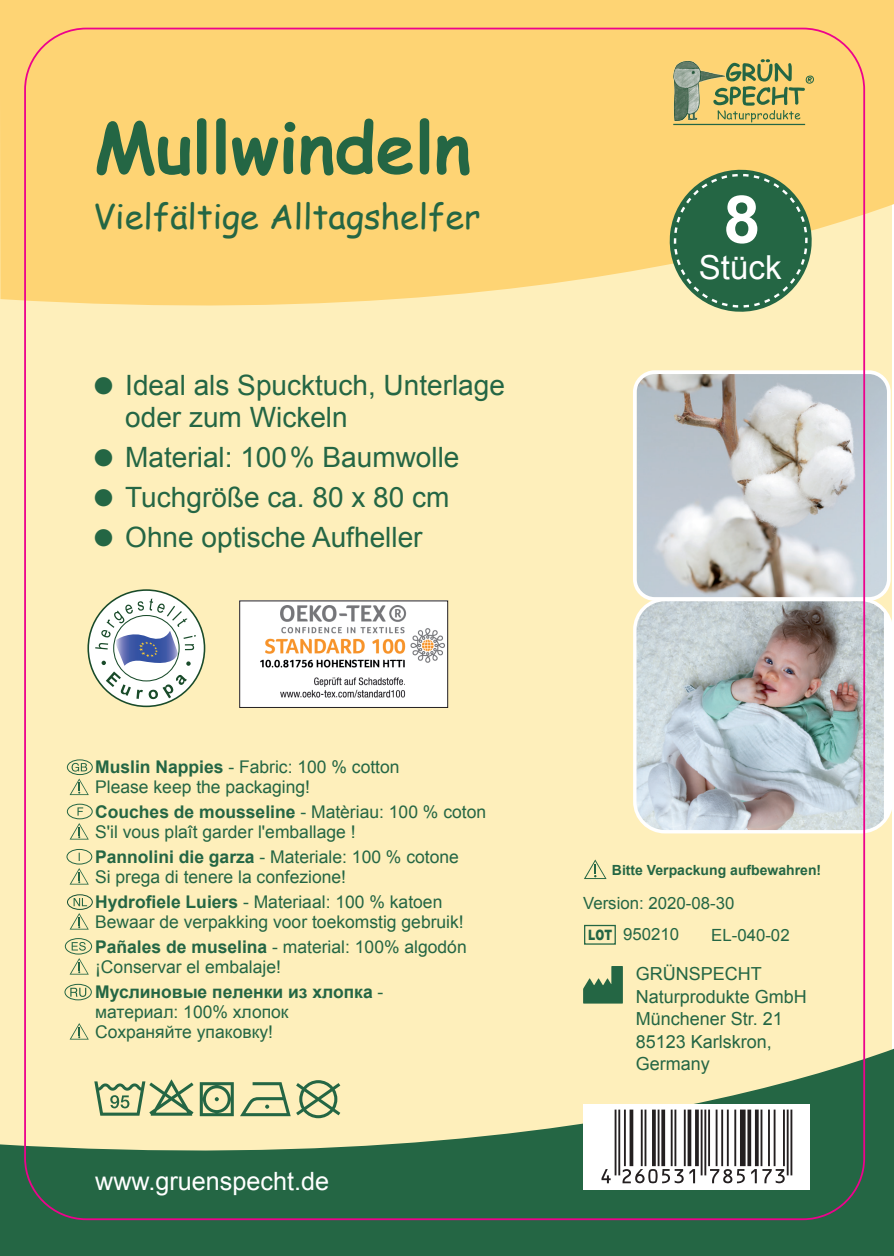
<style>
.page{position:relative;width:894px;height:1256px;background:#fff}
.page>*{position:absolute;margin:0;border:0;box-sizing:border-box;transform-origin:0 0}
.t1{font:700 70px "Comic Sans MS";color:#246644}
.t2{font:700 66px "Arial";color:#fff}
.t3{font:34px "Comic Sans MS";color:#246644}
.t4{font:33px "Arial";color:#fff}
.t5{font:28px/32px "Arial";color:#246644}
.t6{font:25.2px "Arial";color:#fff}
.t7{font:18px/22.4px "Arial";color:#246644}
.t8{font:17.6px/20px "Arial";color:#246644}
.t9{font:16.8px "Arial";color:#246644}
.t10{font:700 14px "Arial";color:#246644}
.t11{font:11.6px "Arial";color:#246644}
.s1{font-weight:700}
.s2{font-weight:900;font-size:14.2px}
</style>
<div class="page">
<div style="left:0;top:28px;width:891px;height:1228px;background:#feefbb"></div>
<svg style="left:0;top:0;width:894px;height:341px;fill:#fed474"></svg>
<svg style="left:0;top:1008px;width:894px;height:248px"></svg>
<svg style="left:727px;top:59px;width:87px;height:63px;background:#c6b767"></svg>
<hr style="left:673px;top:124px;width:132px;height:1px;background:#246644">
<img style="left:673px;top:59px;width:54px;height:66px">
<svg style="left:583px;top:966px;width:40px;height:37px"></svg>
<svg style="left:583px;top:1105px;width:227px;height:85px;background:#f5f5f5"></svg>
<img style="left:637px;top:602px;width:247px;height:230px">
<div style="left:633px;top:598px;width:260px;height:235px;border:3px solid #fff;border-radius:30px"></div>
<img style="left:241px;top:602px;width:205px;height:104px">
<div style="left:239px;top:600px;width:209px;height:108px;border:1px solid #231f20"></div>
<svg style="left:665px;top:166px;width:151px;height:150px;background:#6a8e60"></svg>
<svg style="left:87px;top:589px;width:118px;height:118px"></svg>
<svg style="left:240px;top:1080px;width:100px;height:38px"></svg>
<svg style="left:200px;top:1082px;width:34px;height:34px"></svg>
<svg style="left:94px;top:1079px;width:100px;height:37px"></svg>
<svg style="left:70px;top:778px;width:19px;height:17px"></svg>
<svg style="left:70px;top:823px;width:19px;height:16px"></svg>
<svg style="left:70px;top:868px;width:19px;height:16px"></svg>
<svg style="left:70px;top:913px;width:19px;height:16px"></svg>
<svg style="left:70px;top:958px;width:19px;height:16px"></svg>
<svg style="left:70px;top:1023px;width:19px;height:16px"></svg>
<svg style="left:584px;top:924px;width:32px;height:21px"></svg>
<svg style="left:584px;top:859px;width:23px;height:20px"></svg>
<img style="left:638px;top:375px;width:248px;height:221px">
<div style="left:633px;top:370px;width:258px;height:231px;border:4px solid #fff;border-radius:20px"></div>
<div style="left:67px;top:759px;width:26px;height:16px;border:1px solid #246644;border-radius:50%"></div>
<svg style="left:72px;top:763px;width:15px;height:8px"></svg>
<div style="left:67px;top:804px;width:26px;height:15px;border:1px solid #246644;border-radius:50%"></div>
<svg style="left:78px;top:807px;width:5px;height:9px"></svg>
<div style="left:67px;top:894px;width:26px;height:16px;border:1px solid #145034;border-radius:50%"></div>
<svg style="left:74px;top:898px;width:13px;height:8px"></svg>
<div style="left:64px;top:984px;width:28px;height:16px;border:1px solid #246644;border-radius:50%"></div>
<svg style="left:70px;top:988px;width:16px;height:9px"></svg>
<svg style="left:72px;top:942px;width:14px;height:9px"></svg>
<div style="left:65px;top:938px;width:27px;height:16px;border:1px solid #246644;border-radius:50%"></div>
<div style="left:67px;top:849px;width:25px;height:15px;border:1px solid #246644;border-radius:50%"></div>
<hr style="left:615px;top:1109px;width:1px;height:66px;background:#231f20">
<hr style="left:618px;top:1109px;width:2px;height:66px;background:#231f20">
<hr style="left:624px;top:1109px;width:2px;height:57px;background:#231f20">
<hr style="left:630px;top:1109px;width:3px;height:57px;background:#231f20">
<hr style="left:641px;top:1109px;width:2px;height:57px;background:#231f20">
<hr style="left:644px;top:1109px;width:2px;height:57px;background:#231f20">
<svg style="left:652px;top:1109px;width:4px;height:57px"></svg>
<hr style="left:658px;top:1109px;width:1px;height:57px;background:#231f20">
<svg style="left:661px;top:1109px;width:4px;height:57px"></svg>
<hr style="left:671px;top:1109px;width:2px;height:57px;background:#231f20">
<hr style="left:674px;top:1109px;width:2px;height:57px;background:#231f20">
<hr style="left:684px;top:1109px;width:2px;height:57px;background:#231f20">
<hr style="left:688px;top:1109px;width:3px;height:57px;background:#231f20">
<svg style="left:695px;top:1109px;width:4px;height:57px"></svg>
<hr style="left:701px;top:1109px;width:1px;height:66px;background:#231f20">
<hr style="left:704px;top:1109px;width:2px;height:66px;background:#231f20">
<hr style="left:708px;top:1109px;width:2px;height:57px;background:#231f20">
<hr style="left:716px;top:1109px;width:1px;height:57px;background:#231f20">
<hr style="left:721px;top:1109px;width:2px;height:57px;background:#231f20">
<hr style="left:727px;top:1109px;width:2px;height:57px;background:#231f20">
<hr style="left:734px;top:1109px;width:2px;height:57px;background:#231f20">
<div style="left:740px;top:1109px;width:6px;height:57px;background:#231f20"></div>
<svg style="left:747px;top:1109px;width:4px;height:57px"></svg>
<svg style="left:755px;top:1109px;width:4px;height:57px"></svg>
<hr style="left:760px;top:1109px;width:2px;height:57px;background:#231f20">
<hr style="left:768px;top:1109px;width:2px;height:57px;background:#231f20">
<hr style="left:774px;top:1109px;width:1px;height:57px;background:#231f20">
<hr style="left:783px;top:1109px;width:2px;height:57px;background:#231f20">
<hr style="left:787px;top:1109px;width:2px;height:66px;background:#231f20">
<hr style="left:790px;top:1109px;width:2px;height:66px;background:#231f20">
<svg style="left:601px;top:1169px;width:184px;height:14px;background:#c1c0c1"></svg>
<h1 class="t1" style="left:94px;top:96px;width:378px">Mullwindeln</h1>
<h3 class="t3" style="left:93px;top:191px;width:389px">Vielfältige Alltagshelfer</h3>
<h3 class="t5" style="left:125px;top:369px;width:381px;text-indent:-31px">● Ideal als Spucktuch, Unterlage oder zum Wickeln</h3>
<h3 class="t5" style="left:94px;top:441px;width:367px">● Material: 100% Baumwolle</h3>
<h3 class="t5" style="left:94px;top:481px;width:357px">● Tuchgröße ca. 80 x 80 cm</h3>
<h3 class="t5" style="left:94px;top:521px;width:330px">● Ohne optische Aufheller</h3>
<h2 class="t2" style="left:724px;top:176px;width:38px">8</h2>
<h3 class="t4" style="left:699px;top:245px;width:84px">Stück</h3>
<p class="t11" style="left:78px;top:849px;width:5px">I</p>
<p class="t8" style="left:95px;top:757px;width:306px"><span class="s1">Muslin Nappies</span> - Fabric: 100 % cotton<br>Please keep the packaging!</p>
<p class="t8" style="left:95px;top:802px;width:392px"><span class="s1">Couches de mousseline</span> - Matèriau: 100 % coton<br>S'il vous plaît garder l'emballage !</p>
<p class="t8" style="left:95px;top:847px;width:365px"><span class="s1">Pannolini die garza</span> - Materiale: 100 % cotone<br>Si prega di tenere la confezione!</p>
<p class="t8" style="left:95px;top:892px;width:370px"><span class="s1">Hydrofiele Luiers</span> - Materiaal: 100 % katoen<br>Bewaar de verpakking voor toekomstig gebruik!</p>
<p class="t8" style="left:95px;top:937px;width:373px"><span class="s1">Pañales de muselina</span> - material: 100% algodón ¡Conservar el embalaje!</p>
<p class="t8" style="left:95px;top:982px;width:290px"><span class="s1">Муслиновые пеленки из хлопка</span> - материал: 100% хлопок<br>Сохраняйте упаковку!</p>
<h3 class="t6" style="left:95px;top:1164px;width:235px">www.gruenspecht.de</h3>
<p class="t10" style="left:612px;top:861px;width:211px">Bitte Verpackung aufbewahren!</p>
<p class="t9" style="left:583px;top:892px;width:153px">Version: 2020-08-30</p>
<p class="t9" style="left:588px;top:923px;width:92px"><span class="s2">LOT</span> 950210</p>
<p class="t9" style="left:711px;top:924px;width:80px">EL-040-02</p>
<p class="t7" style="left:636px;top:963px;width:173px">GRÜNSPECHT<br>Naturprodukte GmbH<br>Münchener Str. 21<br>85123 Karlskron,<br>Germany</p>
</div>
